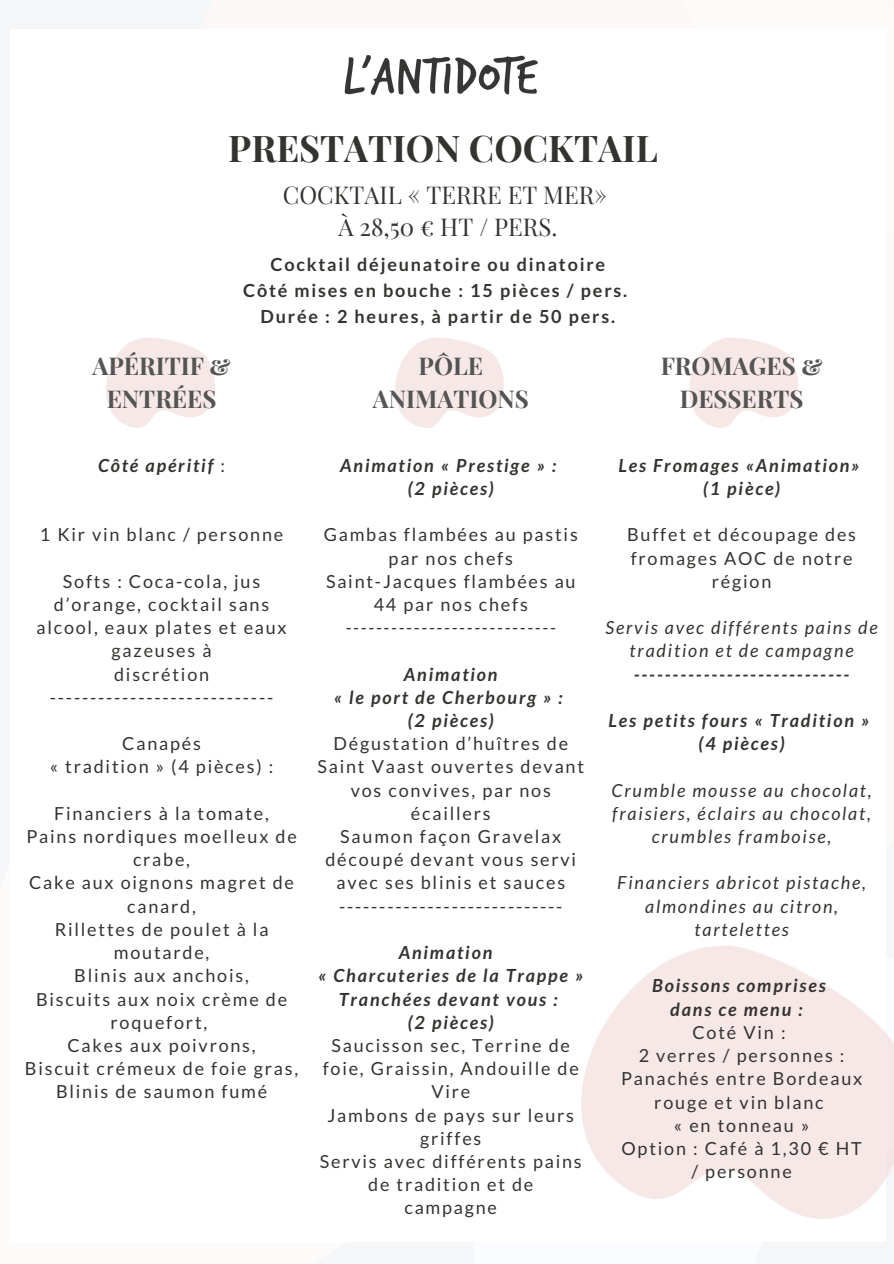
<style>
.page{position:relative;width:894px;height:1264px;background:#fff}
.page>*{position:absolute;margin:0;border:0;box-sizing:border-box;transform-origin:0 0}
.t1{font:700 36px "Playfair Display SC";color:#333330}
.t2{font:700 24px/32.8px "Playfair Display SC";color:#545454;text-align:center}
.t3{font:24px/32.8px "Playfair Display SC";color:#333330;text-align:center}
.t4{font:18px/23.2px "Lato";letter-spacing:.1em;color:#333330;text-align:center}
.t5{font:italic 700 18px/23.2px "Lato";letter-spacing:.1em;color:#333330;text-align:center}
.t6{font:italic 18px/23.2px "Lato";letter-spacing:.1em;color:#333330;text-align:center}
.t7{font:700 18px/26.2px "Lato";letter-spacing:.1em;color:#333330;text-align:center}
.s1{font-weight:400;font-style:normal}
</style>
<div class="page">
<svg style="left:106px;top:337px;width:109px;height:91px"></svg>
<img style="left:344px;top:55px;width:194px;height:41px">
<svg style="left:581px;top:933px;width:312px;height:302px;fill:#f7e8e8"></svg>
<svg style="left:395px;top:337px;width:109px;height:91px"></svg>
<svg style="left:689px;top:337px;width:109px;height:91px"></svg>
<h1 class="t1" style="left:228px;top:123px;width:431px">PRESTATION COCKTAIL</h1>
<h2 class="t3" style="left:283px;top:177px;width:325px">COCKTAIL « TERRE ET MER»<br>À 28,50 € HT / PERS.</h2>
<p class="t7" style="left:243px;top:251px;width:385px">Cocktail déjeunatoire ou dinatoire<br>Côté mises en bouche : 15 pièces / pers.<br>Durée : 2 heures, à partir de 50 pers.</p>
<h2 class="t2" style="left:92px;top:349px;width:140px">APÉRITIF &amp;<br>ENTRÉES</h2>
<h2 class="t2" style="left:372px;top:349px;width:158px">PÔLE<br>ANIMATIONS</h2>
<h2 class="t2" style="left:660px;top:349px;width:163px">FROMAGES &amp;<br>DESSERTS</h2>
<p class="t5" style="left:98px;top:453px;width:128px">Côté apéritif <span class="s1">:</span></p>
<p class="t4" style="left:40px;top:523px;width:245px">1 Kir vin blanc / personne</p>
<p class="t4" style="left:36px;top:569px;width:252px">Softs : Coca-cola, jus d’orange, cocktail sans alcool, eaux plates et eaux gazeuses à<br>discrétion ----------------------------</p>
<p class="t4" style="left:50px;top:731px;width:225px">Canapés<br>« tradition » (4 pièces) :</p>
<p class="t4" style="left:25px;top:801px;width:274px">Financiers à la tomate,<br>Pains nordiques moelleux de crabe,<br>Cake aux oignons magret de canard,<br>Rillettes de poulet à la moutarde,<br>Blinis aux anchois,<br>Biscuits aux noix crème de roquefort,<br>Cakes aux poivrons,<br>Biscuit crémeux de foie gras,<br>Blinis de saumon fumé</p>
<p class="t5" style="left:340px;top:453px;width:217px">Animation « Prestige » : (2 pièces)</p>
<p class="t4" style="left:323px;top:523px;width:255px">Gambas flambées au pastis par nos chefs<br>Saint-Jacques flambées au<br>44 par nos chefs</p>
<p class="t6" style="left:345px;top:615px;width:211px">----------------------------</p>
<p class="t5" style="left:334px;top:662px;width:230px">Animation<br>« le port de Cherbourg » : (2 pièces)</p>
<p class="t4" style="left:317px;top:731px;width:268px">Dégustation d’huîtres de<br>Saint Vaast ouvertes devant vos convives, par nos écaillers<br>Saumon façon Gravelax découpé devant vous servi avec ses blinis et sauces ----------------------------</p>
<p class="t5" style="left:318px;top:940px;width:267px">Animation<br>« Charcuteries de la Trappe »<br>Tranchées devant vous :<br>(2 pièces)</p>
<p class="t4" style="left:320px;top:1033px;width:263px">Saucisson sec, Terrine de foie, Graissin, Andouille de<br>Vire<br>Jambons de pays sur leurs griffes<br>Servis avec différents pains de tradition et de campagne</p>
<p class="t5" style="left:618px;top:453px;width:242px">Les Fromages «Animation» (1 pièce)</p>
<p class="t4" style="left:627px;top:523px;width:230px">Buffet et découpage des fromages AOC de notre région</p>
<p class="t6" style="left:605px;top:615px;width:274px">Servis avec différents pains de tradition et de campagne</p>
<p class="t5" style="left:633px;top:662px;width:217px">----------------------------</p>
<p class="t5" style="left:608px;top:708px;width:262px">Les petits fours « Tradition » (4 pièces)</p>
<p class="t6" style="left:611px;top:778px;width:261px">Crumble mousse au chocolat, fraisiers, éclairs au chocolat, crumbles framboise,</p>
<p class="t6" style="left:617px;top:870px;width:250px">Financiers abricot pistache, almondines au citron, tartelettes</p>
<p class="t5" style="left:652px;top:973px;width:175px">Boissons comprises dans ce menu :</p>
<p class="t4" style="left:620px;top:1020px;width:243px">Coté Vin :<br>2 verres / personnes :<br>Panachés entre Bordeaux rouge et vin blanc<br>« en tonneau »<br>Option : Café à 1,30 € HT / personne</p>
</div>
